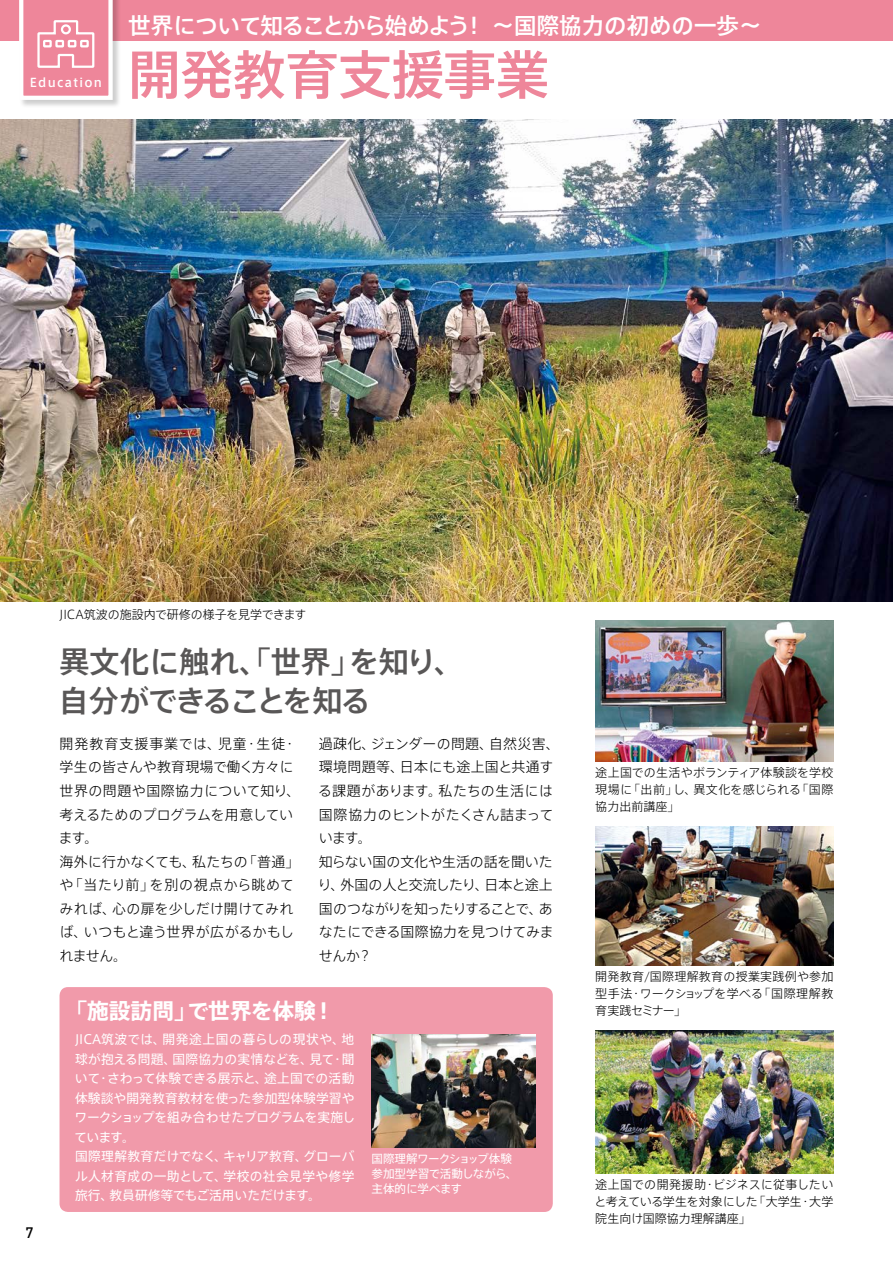
<style>
.page{position:relative;width:893px;height:1263px;background:#fff}
.page>*{position:absolute;margin:0;border:0;box-sizing:border-box;transform-origin:0 0}
.t1{font:500 52.5px "Axis Std";letter-spacing:.005em;color:#ee869a}
.t2{font:500 30px/39px "Axis Std";letter-spacing:-.02em;color:#595757}
.t3{font:500 22.5px "Axis Std";letter-spacing:-.01em;color:#fff}
.t4{font:700 21.75px "Axis Std";color:#fff}
.t5{font:500 15px "DIN";color:#000}
.t6{font:300 13.95px/23.5px "Axis Std";letter-spacing:.005em;color:#000}
.t7{font:12.75px/19.5px "Axis Std";color:#fff}
.t8{font:300 12px/17.2px "Axis Std";color:#000;text-align:justify}
.t9{font:500 12px "Axis Std";letter-spacing:.11em;color:#fff}
.t10{font:11.55px/15px "Axis Std";letter-spacing:-.015em;color:#fff}
</style>
<div class="page">
<img style="left:0;top:119px;width:893px;height:483px">
<div style="left:0;top:0;width:893px;height:40px;background:#ee869a"></div>
<img style="left:595px;top:621px;width:238px;height:140px">
<img style="left:595px;top:1031px;width:238px;height:142px">
<img style="left:595px;top:827px;width:238px;height:138px">
<div style="left:19px;top:0;width:102px;height:108px;background:#000;opacity:.2"></div>
<svg style="left:19px;top:0;width:94px;height:100px"></svg>
<div style="left:60px;top:987px;width:493px;height:225px;background:#f19aaa;border-radius:9px"></div>
<img style="left:371px;top:1034px;width:165px;height:113px">
<p class="t9" style="left:30px;top:74px;width:74px">Education</p>
<h3 class="t3" style="left:128px;top:8px;width:635px">世界について知ることから始めよう！ ～国際協力の初めの一歩～</h3>
<h1 class="t1" style="left:128px;top:35px;width:422px">開発教育支援事業</h1>
<p class="t5" style="left:26px;top:1222px;width:9px">7</p>
<p class="t8" style="left:60px;top:605px;width:248px">JICA筑波の施設内で研修の様子を見学できます</p>
<h2 class="t2" style="left:59px;top:640px;width:406px">異文化に触れ、「世界」を知り、自分ができることを知る</h2>
<p class="t6" style="left:59px;top:731px;width:243px">開発教育支援事業では、児童・生徒・学生の皆さんや教育現場で働く方々に世界の問題や国際協力について知り、考えるためのプログラムを用意しています。<br>海外に行かなくても、私たちの「普通」や「当たり前」を別の視点から眺めてみれば、心の扉を少しだけ開けてみれば、いつもと違う世界が広がるかもしれません。</p>
<p class="t6" style="left:318px;top:731px;width:243px">過疎化、ジェンダーの問題、自然災害、環境問題等、日本にも途上国と共通する課題があります。私たちの生活には国際協力のヒントがたくさん詰まっています。<br>知らない国の文化や生活の話を聞いたり、外国の人と交流したり、日本と途上国のつながりを知ったりすることで、あなたにできる国際協力を見つけてみませんか？</p>
<h3 class="t4" style="left:65px;top:994px;width:271px">「施設訪問」で世界を体験！</h3>
<p class="t7" style="left:74px;top:1029px;width:282px">JICA筑波では、開発途上国の暮らしの現状や、地球が抱える問題、国際協力の実情などを、見て・聞いて・さわって体験できる展示と、途上国での活動体験談や開発教育教材を使った参加型体験学習やワークショップを組み合わせたプログラムを実施しています。<br>国際理解教育だけでなく、キャリア教育、グローバル人材育成の一助として、学校の社会見学や修学旅行、教員研修等でもご活用いただけます。</p>
<p class="t10" style="left:371px;top:1150px;width:147px">国際理解ワークショップ体験参加型学習で活動しながら、主体的に学べます</p>
<p class="t8" style="left:595px;top:763px;width:240px">途上国での生活やボランティア体験談を学校現場に「出前」し、異文化を感じられる「国際協力出前講座」</p>
<p class="t8" style="left:595px;top:967px;width:240px">開発教育/国際理解教育の授業実践例や参加型手法・ワークショップを学べる「国際理解教育実践セミナー」</p>
<p class="t8" style="left:595px;top:1175px;width:240px">途上国での開発援助・ビジネスに従事したいと考えている学生を対象にした「大学生・大学院生向け国際協力理解講座」</p>
</div>
